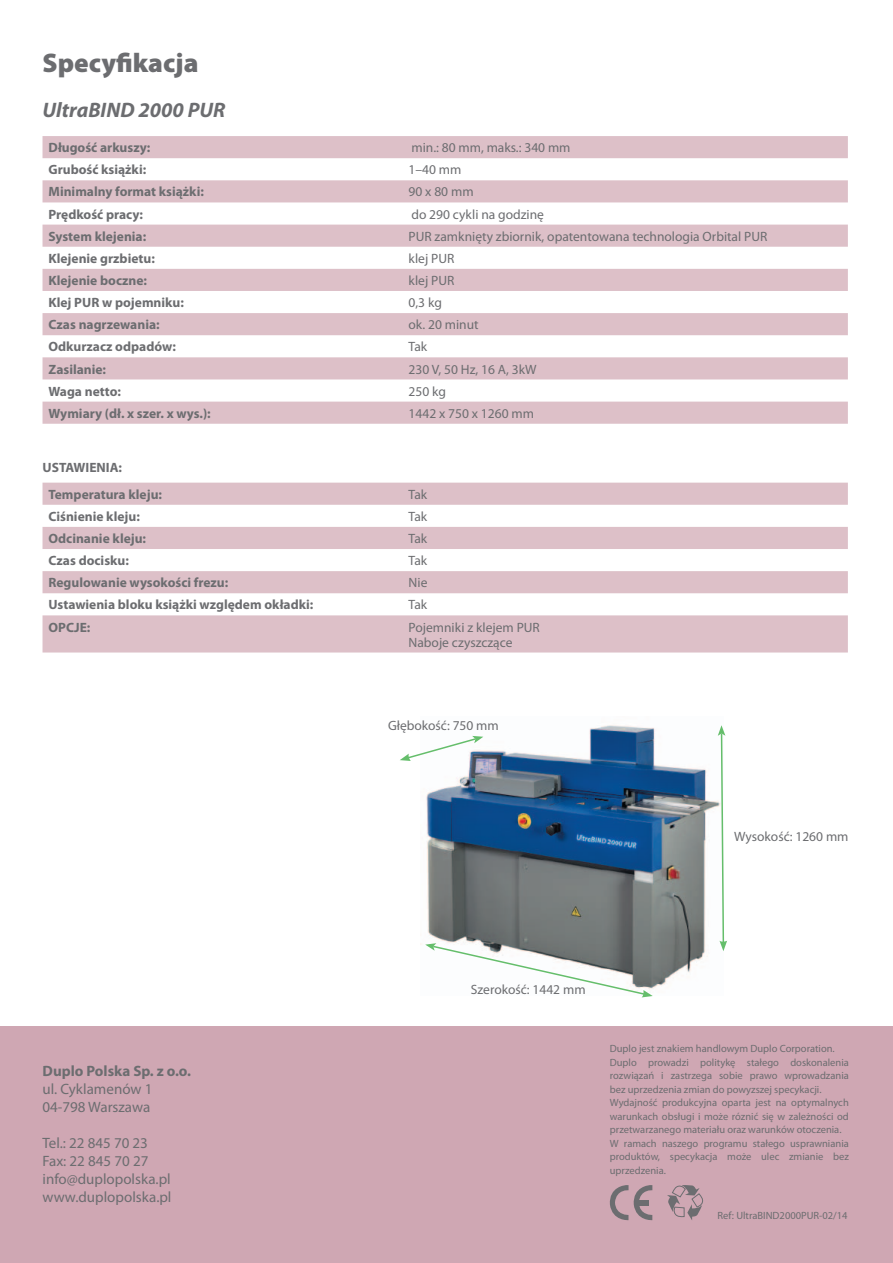
<style>
.page{position:relative;width:893px;height:1263px;background:#fff}
.page>*{position:absolute;margin:0;border:0;box-sizing:border-box;transform-origin:0 0}
.t1{font:900 27px "Myriad Pro";color:#6c6d70}
.t2{font:italic 700 21px "Myriad Pro";color:#6c6d70}
.t3{font:15px/18px "Myriad Pro";color:#6c6d70}
.t4{font:700 15px "Myriad Pro";color:#6c6d70}
.t5{font:700 13.5px "Myriad Pro";color:#6c6d70}
.t6{font:13.5px/15px "Myriad Pro";color:#6c6d70}
.t7{font:10.5px/13.5px "Myriad Pro";color:#6c6d70}
</style>
<div class="page">
<div style="left:0;top:1026px;width:893px;height:237px;background:#cfa7b3"></div>
<svg style="left:43px;top:136px;width:805px;height:288px;fill:#ddc0c8"></svg>
<svg style="left:667px;top:1185px;width:36px;height:35px"></svg>
<svg style="left:609px;top:1185px;width:43px;height:36px"></svg>
<div style="left:638px;top:1200px;width:11px;height:5px;background:#6c6d70"></div>
<img style="left:426px;top:725px;width:285px;height:264px">
<svg style="left:711px;top:725px;width:16px;height:226px"></svg>
<svg style="left:400px;top:736px;width:83px;height:25px"></svg>
<svg style="left:425px;top:943px;width:228px;height:54px"></svg>
<svg style="left:43px;top:483px;width:805px;height:169px;fill:#ddc0c8"></svg>
<h1 class="t1" style="left:43px;top:48px;width:157px">Specyfikacja</h1>
<h2 class="t2" style="left:43px;top:98px;width:185px">UltraBIND 2000 PUR</h2>
<p class="t5" style="left:49px;top:139px;width:103px">Długość arkuszy:</p>
<p class="t6" style="left:411px;top:140px;width:161px">min.: 80 mm, maks.: 340 mm</p>
<p class="t5" style="left:49px;top:161px;width:99px">Grubość książki:</p>
<p class="t6" style="left:409px;top:163px;width:54px">1–40 mm</p>
<p class="t5" style="left:49px;top:183px;width:157px">Minimalny format książki:</p>
<p class="t6" style="left:409px;top:185px;width:67px">90 x 80 mm</p>
<p class="t5" style="left:49px;top:205px;width:96px">Prędkość pracy:</p>
<p class="t6" style="left:411px;top:207px;width:134px">do 290 cykli na godzinę</p>
<p class="t5" style="left:49px;top:227px;width:99px">System klejenia:</p>
<p class="t6" style="left:409px;top:229px;width:360px">PUR zamknięty zbiornik, opatentowana technologia Orbital PUR</p>
<p class="t5" style="left:49px;top:249px;width:108px">Klejenie grzbietu:</p>
<p class="t6" style="left:409px;top:251px;width:47px">klej PUR</p>
<p class="t5" style="left:49px;top:272px;width:100px">Klejenie boczne:</p>
<p class="t6" style="left:409px;top:273px;width:47px">klej PUR</p>
<p class="t5" style="left:49px;top:294px;width:137px">Klej PUR w pojemniku:</p>
<p class="t6" style="left:409px;top:295px;width:35px">0,3 kg</p>
<p class="t5" style="left:49px;top:316px;width:113px">Czas nagrzewania:</p>
<p class="t6" style="left:409px;top:317px;width:72px">ok. 20 minut</p>
<p class="t5" style="left:49px;top:338px;width:129px">Odkurzacz odpadów:</p>
<p class="t6" style="left:409px;top:340px;width:20px">Tak</p>
<p class="t5" style="left:49px;top:360px;width:59px">Zasilanie:</p>
<p class="t6" style="left:409px;top:362px;width:130px">230 V, 50 Hz, 16 A, 3kW</p>
<p class="t5" style="left:49px;top:382px;width:74px">Waga netto:</p>
<p class="t6" style="left:409px;top:384px;width:39px">250 kg</p>
<p class="t5" style="left:49px;top:404px;width:164px">Wymiary (dł. x szer. x wys.):</p>
<p class="t6" style="left:409px;top:406px;width:127px">1442 x 750 x 1260 mm</p>
<p class="t5" style="left:43px;top:458px;width:81px">USTAWIENIA:</p>
<p class="t5" style="left:49px;top:485px;width:115px">Temperatura kleju:</p>
<p class="t6" style="left:409px;top:487px;width:20px">Tak</p>
<p class="t5" style="left:49px;top:507px;width:93px">Ciśnienie kleju:</p>
<p class="t6" style="left:409px;top:509px;width:20px">Tak</p>
<p class="t5" style="left:49px;top:530px;width:99px">Odcinanie kleju:</p>
<p class="t6" style="left:409px;top:531px;width:20px">Tak</p>
<p class="t5" style="left:49px;top:552px;width:82px">Czas docisku:</p>
<p class="t6" style="left:409px;top:553px;width:20px">Tak</p>
<p class="t5" style="left:49px;top:574px;width:181px">Regulowanie wysokości frezu:</p>
<p class="t6" style="left:409px;top:575px;width:20px">Nie</p>
<p class="t5" style="left:49px;top:596px;width:266px">Ustawienia bloku książki względem okładki:</p>
<p class="t6" style="left:409px;top:598px;width:20px">Tak</p>
<p class="t5" style="left:49px;top:618px;width:43px">OPCJE:</p>
<p class="t6" style="left:409px;top:620px;width:133px">Pojemniki z klejem PUR<br>Naboje czyszczące</p>
<h3 class="t4" style="left:43px;top:1061px;width:150px">Duplo Polska Sp. z o.o.</h3>
<h3 class="t3" style="left:43px;top:1080px;width:111px">ul. Cyklamenów 1<br>04-798 Warszawa</h3>
<h3 class="t3" style="left:43px;top:1134px;width:130px">Tel.: 22 845 70 23<br>Fax: 22 845 70 27 info@duplopolska.pl www.duplopolska.pl</h3>
<p class="t6" style="left:388px;top:718px;width:112px">Głębokość: 750 mm</p>
<p class="t6" style="left:734px;top:829px;width:116px">Wysokość: 1260 mm</p>
<p class="t6" style="left:471px;top:982px;width:116px">Szerokość: 1442 mm</p>
<p class="t7" style="left:610px;top:1042px;width:240px">Duplo jest znakiem handlowym Duplo Corporation.<br>Duplo prowadzi politykę stałego doskonalenia rozwiązań i zastrzega sobie prawo wprowadzania bez uprzedzenia zmian do powyzszej specykacji.<br>Wydajność produkcyjna oparta jest na optymalnych warunkach obsługi i może róznić się w zależności od przetwarzanego materiału oraz warunków otoczenia.<br>W ramach naszego programu stałego usprawniania produktów, specykacja może ulec zmianie bez uprzedzenia.</p>
<p class="t7" style="left:718px;top:1209px;width:131px">Ref: UltraBIND2000PUR-02/14</p>
</div>
